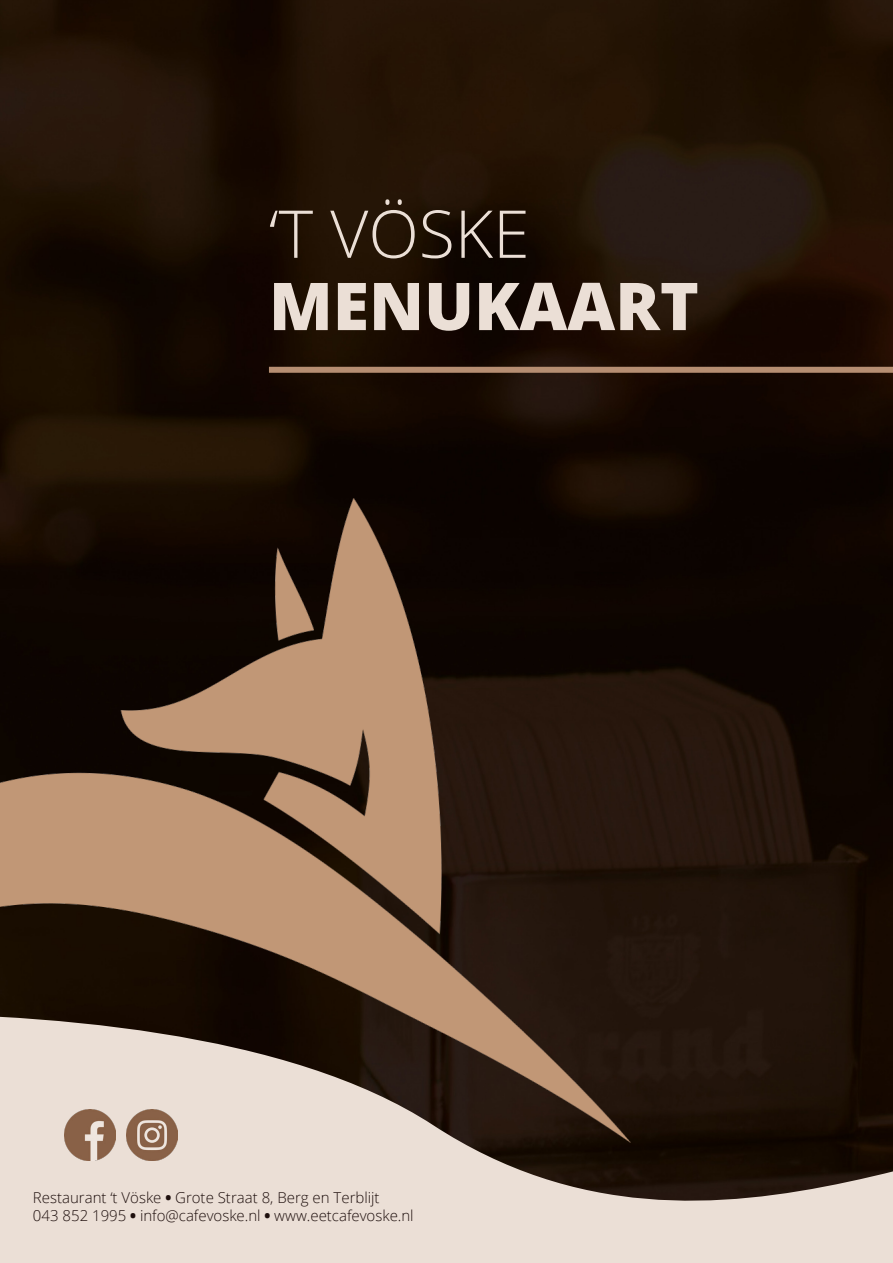
<style>
.page{position:relative;width:893px;height:1263px;background:#fff}
.page>*{position:absolute;margin:0;border:0;box-sizing:border-box;transform-origin:0 0}
.t1{font:800 66px "Open Sans";color:#ebdfd6}
.t2{font:300 66px "Open Sans";color:#ebdfd6}
.t3{font:300 15px/18px "Open Sans";color:#1e0f0d}
.s1{font-weight:800}
</style>
<div class="page">
<img style="left:0;top:0;width:893px;height:938px">
<img style="left:0;top:499px;width:631px;height:439px">
<svg style="left:0;top:938px;width:893px;height:325px;background:#7f7166"></svg>
<img style="left:64px;top:1110px;width:51px;height:51px">
<img style="left:126px;top:1110px;width:51px;height:51px">
<div style="left:269px;top:367px;width:624px;height:6px;background:#b68e72"></div>
<p class="t2" style="left:269px;top:189px;width:262px">‘T VÖSKE</p>
<p class="t1" style="left:269px;top:256px;width:431px">MENUKAART</p>
<p class="t3" style="left:33px;top:1188px;width:382px">Restaurant ‘t Vöske <span class="s1">•</span> Grote Straat 8, Berg en Terblijt<br>043 852 1995 <span class="s1">•</span> info@cafevoske.nl <span class="s1">•</span> www.eetcafevoske.nl</p>
</div>
